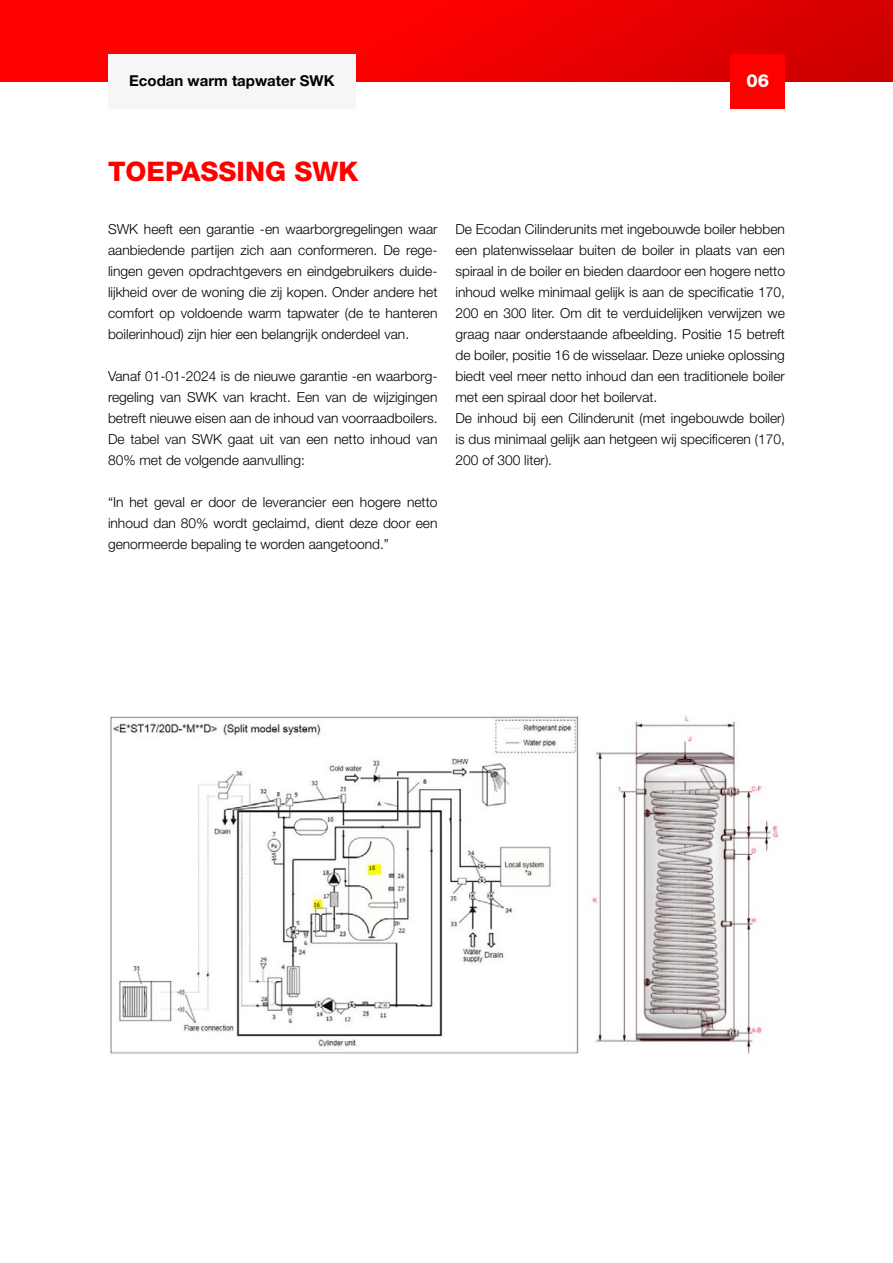
<style>
.page{position:relative;width:893px;height:1263px;background:#fff}
.page>*{position:absolute;margin:0;border:0;box-sizing:border-box;transform-origin:0 0}
.t1{font:800 27px "Helvetica Neue LT Std";color:#f00}
.t2{font:800 18px "Helvetica Neue LT Std";color:#fff}
.t3{font:700 15px "Helvetica Neue LT Std";color:#000}
.t4{font:300 13.8px/21px "Helvetica Neue LT Std";color:#000;text-align:justify}
</style>
<div class="page">
<div style="left:0;top:0;width:893px;height:81px;background:linear-gradient(to right,#f00,#d70000)"></div>
<div style="left:731px;top:54px;width:54px;height:54px;background:#f00"></div>
<div style="left:108px;top:54px;width:248px;height:54px;background:#f6f6f6"></div>
<img style="left:110px;top:715px;width:671px;height:340px">
<p class="t3" style="left:129px;top:72px;width:207px">Ecodan warm tapwater SWK</p>
<h2 class="t2" style="left:747px;top:70px;width:24px">06</h2>
<h1 class="t1" style="left:108px;top:156px;width:252px">TOEPASSING SWK</h1>
<p class="t4" style="left:108px;top:218px;width:331px">SWK heeft een garantie -en waarborgregelingen waar aanbiedende partijen zich aan conformeren. De rege&shy;lingen geven opdrachtgevers en eindgebruikers duide&shy;lijkheid over de woning die zij kopen. Onder andere het comfort op voldoende warm tapwater (de te hanteren boilerinhoud) zijn hier een belangrijk onderdeel van.</p>
<p class="t4" style="left:108px;top:365px;width:331px;text-align:left">Vanaf 01-01-2024 is de nieuwe garantie -en waarborg&shy;regeling van SWK van kracht. Een van de wijzigingen betreft nieuwe eisen aan de inhoud van voorraadboilers.<br>De tabel van SWK gaat uit van een netto inhoud van 80% met de volgende aanvulling:</p>
<p class="t4" style="left:108px;top:491px;width:331px">“In het geval er door de leverancier een hogere netto inhoud dan 80% wordt geclaimd, dient deze door een genormeerde bepaling te worden aangetoond.”</p>
<p class="t4" style="left:455px;top:218px;width:331px;text-align:left">De Ecodan Cilinderunits met ingebouwde boiler hebben een platenwisselaar buiten de boiler in plaats van een spiraal in de boiler en bieden daardoor een hogere netto inhoud welke minimaal gelijk is aan de specificatie 170, 200 en 300 liter. Om dit te verduidelijken verwijzen we graag naar onderstaande afbeelding. Positie 15 betreft de boiler, positie 16 de wisselaar. Deze unieke oplossing biedt veel meer netto inhoud dan een traditionele boiler met een spiraal door het boilervat.<br>De inhoud bij een Cilinderunit (met ingebouwde boiler) is dus minimaal gelijk aan hetgeen wij specificeren (170, 200 of 300 liter).</p>
</div>
